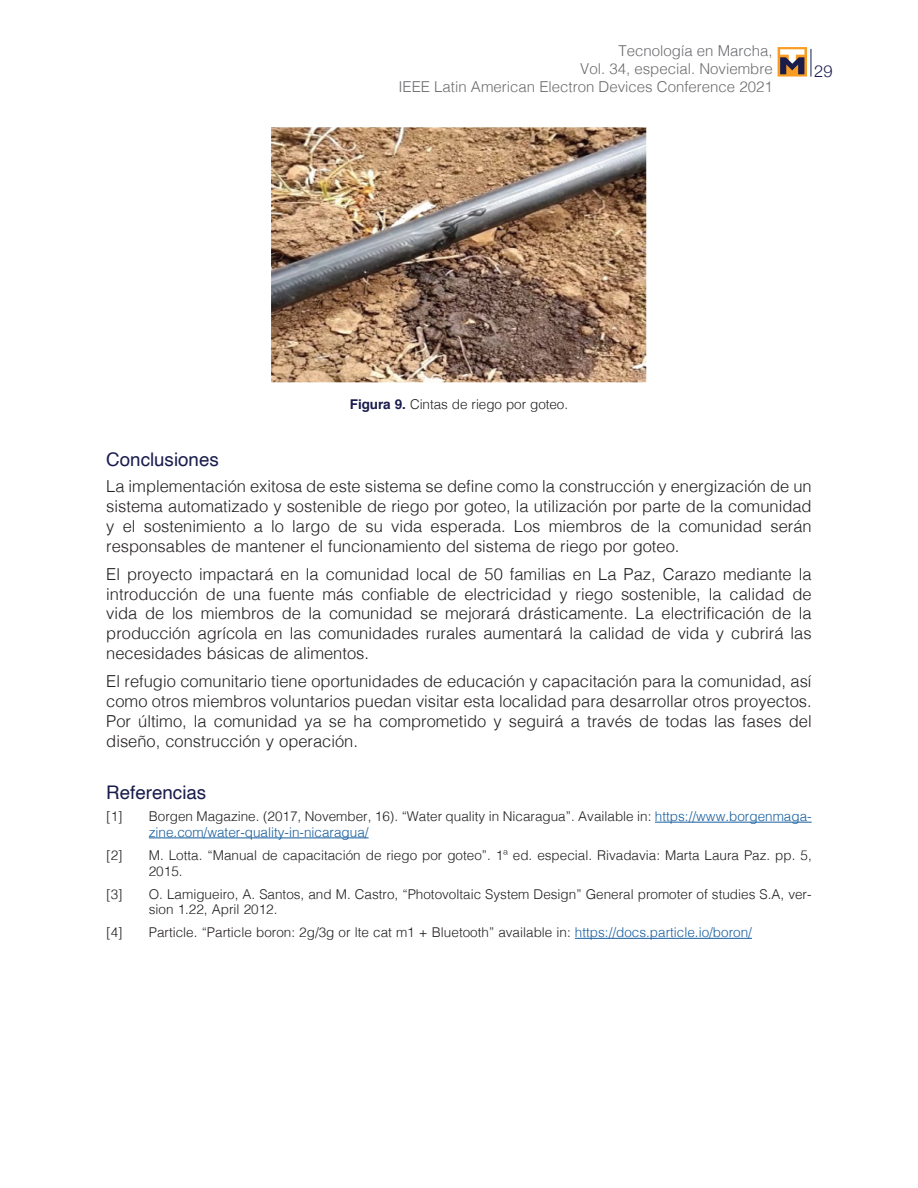
<style>
.page{position:relative;width:918px;height:1188px;background:#fff}
.page>*{position:absolute;margin:0;border:0;box-sizing:border-box;transform-origin:0 0}
.t1{font:18.75px "Helvetica";color:#1a1c4c}
.t2{font:300 16.5px/19.8px "Helvetica";color:#231f20;text-align:justify}
.t3{font:300 16.5px "Helvetica Neue";color:#1a1c4c}
.t4{font:300 15px/18px "Helvetica";color:#6c6d70;text-align:right}
.t5{font:300 13.5px/15.8px "Helvetica";color:#231f20}
.s1{font-weight:700;color:#1a1c4c}
.s2{color:#175d9e}
</style>
<div class="page">
<svg style="left:811px;top:49px;width:1px;height:28px"></svg>
<svg style="left:778px;top:47px;width:29px;height:30px"></svg>
<svg style="left:780px;top:49px;width:24px;height:25px"></svg>
<hr style="left:655px;top:822px;width:157px;height:1px;background:#175d9e">
<hr style="left:149px;top:838px;width:220px;height:1px;background:#175d9e">
<hr style="left:575px;top:938px;width:177px;height:1px;background:#175d9e">
<img style="left:272px;top:128px;width:374px;height:255px">
<p class="t4" style="left:398px;top:41px;width:376px">Tecnología en Marcha,<br>Vol. 34, especial. Noviembre<br>IEEE Latin American Electron Devices Conference 2021</p>
<p class="t3" style="left:814px;top:57px;width:20px">29</p>
<p class="t5" style="left:350px;top:396px;width:220px"><span class="s1">Figura 9.</span> Cintas de riego por goteo.</p>
<p class="t1" style="left:106px;top:445px;width:114px">Conclusiones</p>
<p class="t2" style="left:106px;top:475px;width:707px">La implementación exitosa de este sistema se define como la construcción y energización de un sistema automatizado y sostenible de riego por goteo, la utilización por parte de la comunidad y el sostenimiento a lo largo de su vida esperada. Los miembros de la comunidad serán responsables de mantener el funcionamiento del sistema de riego por goteo.</p>
<p class="t2" style="left:106px;top:563px;width:707px">El proyecto impactará en la comunidad local de 50 familias en La Paz, Carazo mediante la introducción de una fuente más confiable de electricidad y riego sostenible, la calidad de vida de los miembros de la comunidad se mejorará drásticamente. La electrificación de la producción agrícola en las comunidades rurales aumentará la calidad de vida y cubrirá las necesidades básicas de alimentos.</p>
<p class="t2" style="left:106px;top:670px;width:707px">El refugio comunitario tiene oportunidades de educación y capacitación para la comunidad, así como otros miembros voluntarios puedan visitar esta localidad para desarrollar otros proyectos.<br>Por último, la comunidad ya se ha comprometido y seguirá a través de todas las fases del diseño, construcción y operación.</p>
<p class="t1" style="left:106px;top:778px;width:102px">Referencias</p>
<p class="t5" style="left:106px;top:808px;width:18px">[1]</p>
<p class="t5" style="left:149px;top:808px;width:664px">Borgen Magazine. (2017, November, 16). “Water quality in Nicaragua”. Available in: <span class="s2">https://www.borgenmaga&shy;zine.com/water-quality-in-nicaragua/</span></p>
<p class="t5" style="left:106px;top:846px;width:18px">[2]</p>
<p class="t5" style="left:149px;top:846px;width:664px">M. Lotta. “Manual de capacitación de riego por goteo”. 1ª ed. especial. Rivadavia: Marta Laura Paz. pp. 5,<br>2015.</p>
<p class="t5" style="left:106px;top:885px;width:18px">[3]</p>
<p class="t5" style="left:149px;top:885px;width:664px">O. Lamigueiro, A. Santos, and M. Castro, “Photovoltaic System Design” General promoter of studies S.A, ver&shy;sion 1.22, April 2012.</p>
<p class="t5" style="left:106px;top:924px;width:18px">[4]</p>
<p class="t5" style="left:149px;top:924px;width:605px">Particle. “Particle boron: 2g/3g or lte cat m1 + Bluetooth” available in: <span class="s2">https://docs.particle.io/boron/</span></p>
</div>
